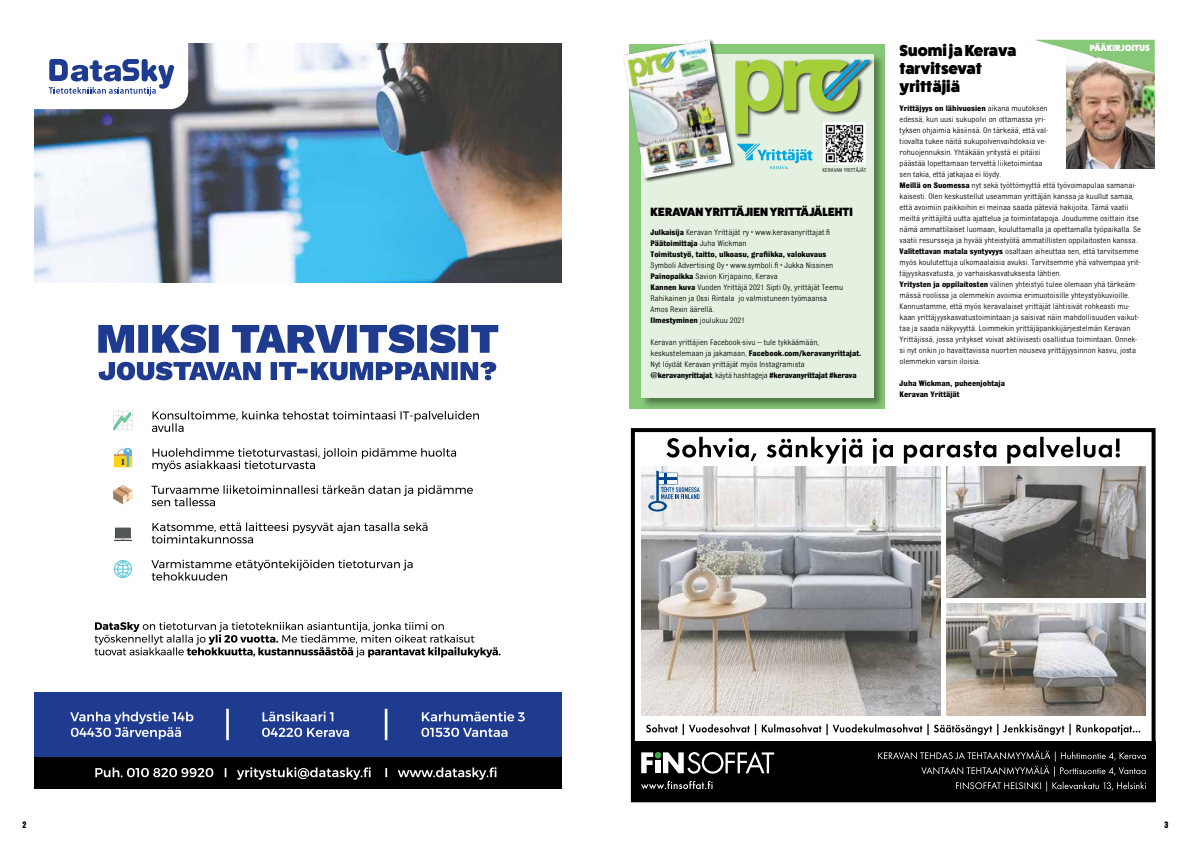
<style>
.page{position:relative;width:1191px;height:842px;background:#fff}
.page>*{position:absolute;margin:0;border:0;box-sizing:border-box;transform-origin:0 0}
.t1{font:800 16px/18px "Fat Frank";color:#000}
.t2{font:800 12px "Fat Frank";letter-spacing:.01em;color:#000}
.t3{font:10px "Anzeigen Gro";color:#000}
.t4{font:800 9px "Fat Frank";letter-spacing:.01em;color:#fff}
.t5{font:8.5px/11px "Bulldog Std";color:#000}
.t6{font:700 8.5px/11px "Bulldog Std";color:#000}
.t7{font:6px "Bulldog Std";color:#000}
.s1{font-weight:400}
.s2{font-weight:700}
</style>
<div class="page">
<img style="left:1066px;top:73px;width:88px;height:96px">
<svg style="left:1035px;top:40px;width:119px;height:33px"></svg>
<div style="left:630px;top:44px;width:255px;height:365px;background:#87c879"></div>
<div style="left:641px;top:54px;width:244px;height:355px;background:#000;opacity:.4"></div>
<div style="left:641px;top:54px;width:232px;height:343px;background:#e4f1e0"></div>
<div style="left:735px;top:59px;width:139px;height:80px;background:#000;opacity:.75"></div>
<svg style="left:736px;top:60px;width:134px;height:74px"></svg>
<svg style="left:737px;top:144px;width:75px;height:25px"></svg>
<div style="left:622px;top:39px;width:114px;height:144px;background:#000;opacity:.75"></div>
<img style="left:623px;top:40px;width:108px;height:138px">
<img style="left:823px;top:122px;width:42px;height:42px">
<img style="left:34px;top:44px;width:527px;height:239px">
<div style="left:34px;top:692px;width:527px;height:86px;background:#1f3b90"></div>
<div style="left:34px;top:757px;width:527px;height:32px;background:#000"></div>
<svg style="left:95px;top:767px;width:401px;height:13px"></svg>
<svg style="left:95px;top:622px;width:405px;height:35px"></svg>
<svg style="left:114px;top:560px;width:18px;height:18px"></svg>
<svg style="left:115px;top:528px;width:16px;height:10px"></svg>
<div style="left:116px;top:528px;width:14px;height:10px;background:#535758"></div>
<svg style="left:114px;top:538px;width:18px;height:3px"></svg>
<svg style="left:113px;top:485px;width:20px;height:19px"></svg>
<svg style="left:114px;top:448px;width:18px;height:19px"></svg>
<svg style="left:113px;top:411px;width:20px;height:19px"></svg>
<svg style="left:70px;top:711px;width:455px;height:28px"></svg>
<hr style="left:226px;top:709px;width:3px;height:31px;background:#fff">
<hr style="left:385px;top:709px;width:2px;height:31px;background:#fff">
<svg style="left:99px;top:362px;width:397px;height:18px"></svg>
<svg style="left:98px;top:325px;width:400px;height:28px"></svg>
<svg style="left:151px;top:560px;width:261px;height:21px"></svg>
<svg style="left:152px;top:522px;width:275px;height:21px"></svg>
<svg style="left:151px;top:485px;width:322px;height:21px"></svg>
<svg style="left:152px;top:448px;width:304px;height:23px"></svg>
<svg style="left:152px;top:411px;width:327px;height:21px"></svg>
<svg style="left:34px;top:44px;width:154px;height:65px"></svg>
<div style="left:631px;top:428px;width:524px;height:374px;border:4px solid #000"></div>
<img style="left:946px;top:467px;width:199px;height:130px">
<svg style="left:666px;top:437px;width:454px;height:27px"></svg>
<div style="left:631px;top:741px;width:524px;height:61px;background:#000"></div>
<img style="left:641px;top:467px;width:299px;height:248px">
<svg style="left:641px;top:724px;width:504px;height:67px"></svg>
<svg style="left:648px;top:470px;width:51px;height:41px"></svg>
<img style="left:946px;top:603px;width:199px;height:112px">
<p class="t7" style="left:822px;top:167px;width:45px">KERAVAN YRITTÄJÄT</p>
<h2 class="t2" style="left:650px;top:205px;width:204px">KERAVAN YRITTÄJIEN YRITTÄJÄLEHTI</h2>
<p class="t6" style="left:650px;top:227px;width:181px">Julkaisija <span class="s1">Keravan Yrittäjät ry • www.keravanyrittajat.fi<br></span>Päätoimittaja <span class="s1">Juha Wickman<br></span>Toimitustyö, taitto, ulkoasu, grafiikka, valokuvaus</p>
<p class="t5" style="left:650px;top:260px;width:194px">Symboli Advertising Oy • www.symboli.fi • Jukka Nissinen <span class="s2">Painopaikka</span> Savion Kirjapaino, Kerava<br><span class="s2">Kannen kuva</span> Vuoden Yrittäjä 2021 Sipti Oy, yrittäjät Teemu Rahikainen ja Ossi Rintala jo valmistuneen työmaansa Amos Rexin äärellä.<br><span class="s2">Ilmestyminen</span> joulukuu 2021</p>
<p class="t5" style="left:650px;top:337px;width:212px">Keravan yrittäjien Facebook-sivu – tule tykkäämään, keskustelemaan ja jakamaan, <span class="s2">Facebook.com/keravanyrittajat.<br></span>Nyt löydät Keravan yrittäjät myös Instagramista <span class="s2">@keravanyrittajat</span>, käytä hashtageja <span class="s2">#keravanyrittajat #kerava</span></p>
<h1 class="t1" style="left:899px;top:41px;width:118px">Suomi ja Kerava tarvitsevat yrittäjiä</h1>
<p class="t4" style="left:1089px;top:43px;width:62px">PÄÄKIRJOITUS</p>
<p class="t5" style="left:899px;top:103px;width:243px"><span class="s2">Yrittäjyys on lähivuosien</span> aikana muutoksen<br>edessä, kun uusi sukupolvi on ottamassa yri-<br>tyksen ohjaimia käsiinsä. On tärkeää, että val-<br>tiovalta tukee näitä sukupolvenvaihdoksia ve-<br>rohuojennuksin. Yhtäkään yritystä ei pitäisi<br>päästää lopettamaan tervettä liiketoimintaa<br>sen takia, että jatkajaa ei löydy.<br><span class="s2">Meillä on Suomessa</span> nyt sekä työttömyyttä että työvoimapulaa samanai&shy;kaisesti. Olen keskustellut useamman yrittäjän kanssa ja kuullut samaa, että avoimiin paikkoihin ei meinaa saada päteviä hakijoita. Tämä vaatii meiltä yrittäjiltä uutta ajattelua ja toimintatapoja. Joudumme osittain itse nämä ammattilaiset luomaan, kouluttamalla ja opettamalla työpaikalla. Se vaatii resursseja ja hyvää yhteistyötä ammatillisten oppilaitosten kanssa.<br><span class="s2">Valitettavan matala syntyvyys</span> osaltaan aiheuttaa sen, että tarvitsemme myös koulutettuja ulkomaalaisia avuksi. Tarvitsemme yhä vahvempaa yrit&shy;täjyyskasvatusta, jo varhaiskasvatuksesta lähtien.<br><span class="s2">Yritysten ja oppilaitosten</span> välinen yhteistyö tulee olemaan yhä tärkeäm&shy;mässä roolissa ja olemmekin avoimia erimuotoisille yhteystyökuvioille.<br>Kannustamme, että myös keravalaiset yrittäjät lähtisivät rohkeasti mu&shy;kaan yrittäjyyskasvatustoimintaan ja saisivat näin mahdollisuuden vaikut&shy;taa ja saada näkyvyyttä. Loimmekin yrittäjäpankkijärjestelmän Keravan Yrittäjissä, jossa yritykset voivat aktiivisesti osallistua toimintaan. Onnek&shy;si nyt onkin jo havaittavissa nuorten nouseva yrittäjyysinnon kasvu, josta olemmekin varsin iloisia.</p>
<p class="t6" style="left:899px;top:378px;width:107px">Juha Wickman, puheenjohtaja<br>Keravan Yrittäjät</p>
<p class="t3" style="left:22px;top:819px;width:5px">2</p>
<p class="t3" style="left:1164px;top:819px;width:5px">3</p>
</div>
